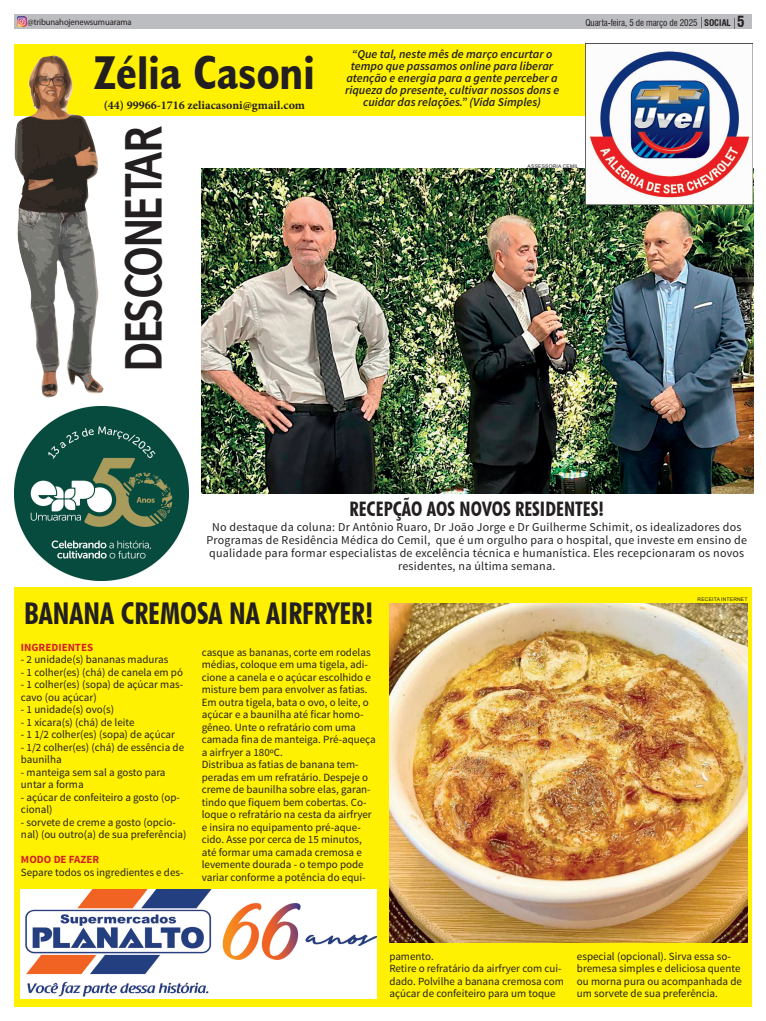
<style>
.page{position:relative;width:766px;height:1021px;background:#fff}
.page>*{position:absolute;margin:0;border:0;box-sizing:border-box;transform-origin:0 0}
.t1{font:700 50px "Francophil Sans";letter-spacing:-.045em;color:#231f20;scale:.9 1}
.t2{font:700 condensed 47.5px "Humanist 521 BT";color:#231f20}
.t3{font:700 condensed 30px "Futura BT";color:#231f20}
.t4{font:700 condensed 20px "Futura BT";color:#231f20}
.t5{font:12px/13px "Source Sans Pro";letter-spacing:.02em;color:#231f20;text-align:center}
.t6{font:italic 600 12px/12px "Source Sans Pro";color:#231f20;text-align:center}
.t7{font:700 12px "Minion Pro";color:#231f20}
.t8{font:11px/12.5px "Source Sans Pro";color:#231f20}
.t9{font:700 11px "Source Sans Pro";color:#d1232a}
.t10{font:condensed 9px "Swiss 721 BT";letter-spacing:-.01em;color:#231f20}
.t11{font:9px "Myriad Pro";letter-spacing:-.015em;color:#231f20;scale:.96 1}
.t12{font:5px "Arial";letter-spacing:.035em;color:#231f20}
.s1{font-weight:700}
.s2{font-weight:700;font-size:15px}
</style>
<div class="page">
<img style="left:202px;top:169px;width:551px;height:324px">
<div style="left:14px;top:14px;width:737px;height:15px;background:#bcbdc0"></div>
<svg style="left:17px;top:17px;width:9px;height:9px"></svg>
<div style="left:14px;top:587px;width:737px;height:419px;background:#fff101"></div>
<div style="left:14px;top:45px;width:737px;height:71px;background:#fff101"></div>
<img style="left:14px;top:55px;width:90px;height:342px">
<img style="left:585px;top:44px;width:166px;height:161px">
<img style="left:21px;top:889px;width:355px;height:109px">
<img style="left:14px;top:406px;width:174px;height:174px">
<img style="left:389px;top:603px;width:358px;height:339px">
<p class="t11" style="left:27px;top:16px;width:110px">@tribunahojenewsumuarama</p>
<p class="t10" style="left:585px;top:18px;width:161px">Quarta-feira, 5 de março de 2025 <span class="s1">SOCIAL</span> <span class="s2">5</span></p>
<h2 class="t2" style="left:94px;top:43px;width:222px">Zélia Casoni</h2>
<h1 class="t1" style="left:114px;top:371px;width:274px;rotate:-90deg">DESCONETAR</h1>
<p class="t7" style="left:104px;top:96px;width:203px">(44) 99966-1716 zeliacasoni@gmail.com</p>
<p class="t6" style="left:345px;top:48px;width:215px">“Que tal, neste mês de março encurtar o tempo que passamos online para liberar atenção e energia para a gente perceber a riqueza do presente, cultivar nossos dons e cuidar das relações.” (Vida Simples)</p>
<p class="t12" style="left:527px;top:163px;width:53px">ASSESSORIA CEMIL</p>
<h3 class="t4" style="left:349px;top:497px;width:256px">RECEPÇÃO AOS NOVOS RESIDENTES!</h3>
<p class="t5" style="left:206px;top:521px;width:542px">No destaque da coluna: Dr Antônio Ruaro, Dr João Jorge e Dr Guilherme Schimit, os idealizadores dos Programas de Residência Médica do Cemil, que é um orgulho para o hospital, que investe em ensino de qualidade para formar especialistas de excelência técnica e humanística. Eles recepcionaram os novos residentes, na última semana.</p>
<h3 class="t3" style="left:24px;top:595px;width:350px">BANANA CREMOSA NA AIRFRYER!</h3>
<p class="t9" style="left:21px;top:640px;width:74px">INGREDIENTES</p>
<p class="t8" style="left:21px;top:653px;width:149px">- 2 unidade(s) bananas maduras</p>
<p class="t8" style="left:21px;top:666px;width:163px">- 1 colher(es) (chá) de canela em pó</p>
<p class="t8" style="left:21px;top:678px;width:164px">- 1 colher(es) (sopa) de açúcar mas&shy;cavo (ou açúcar)</p>
<p class="t8" style="left:21px;top:703px;width:95px">- 1 unidade(s) ovo(s)</p>
<p class="t8" style="left:21px;top:716px;width:115px">- 1 xícara(s) (chá) de leite</p>
<p class="t8" style="left:21px;top:728px;width:155px">- 1 1/2 colher(es) (sopa) de açúcar</p>
<p class="t8" style="left:21px;top:741px;width:164px">- 1/2 colher(es) (chá) de essência de baunilha</p>
<p class="t8" style="left:21px;top:766px;width:146px">- manteiga sem sal a gosto para untar a forma</p>
<p class="t8" style="left:21px;top:791px;width:160px">- açúcar de confeiteiro a gosto (op&shy;cional)</p>
<p class="t8" style="left:21px;top:816px;width:167px">- sorvete de creme a gosto (opcio&shy;nal) (ou outro(a) de sua preferência)</p>
<p class="t9" style="left:21px;top:852px;width:80px">MODO DE FAZER</p>
<p class="t8" style="left:21px;top:866px;width:164px">Separe todos os ingredientes e des-</p>
<p class="t8" style="left:202px;top:646px;width:175px">casque as bananas, corte em rodelas médias, coloque em uma tigela, adi&shy;cione a canela e o açúcar escolhido e misture bem para envolver as fatias.<br>Em outra tigela, bata o ovo, o leite, o açúcar e a baunilha até ficar homo&shy;gêneo. Unte o refratário com uma camada fina de manteiga. Pré-aqueça a airfryer a 180ºC.<br>Distribua as fatias de banana tem&shy;peradas em um refratário. Despeje o creme de baunilha sobre elas, garan&shy;tindo que fiquem bem cobertas. Co&shy;loque o refratário na cesta da airfryer e insira no equipamento pré-aque&shy;cido. Asse por cerca de 15 minutos, até formar uma camada cremosa e levemente dourada - o tempo pode variar conforme a potência do equi-</p>
<p class="t12" style="left:697px;top:596px;width:51px">RECEITA INTERNET</p>
<p class="t8" style="left:389px;top:949px;width:176px">pamento.<br>Retire o refratário da airfryer com cui&shy;dado. Polvilhe a banana cremosa com açúcar de confeiteiro para um toque</p>
<p class="t8" style="left:576px;top:949px;width:166px">especial (opcional). Sirva essa so&shy;bremesa simples e deliciosa quente ou morna pura ou acompanhada de um sorvete de sua preferência.</p>
</div>
